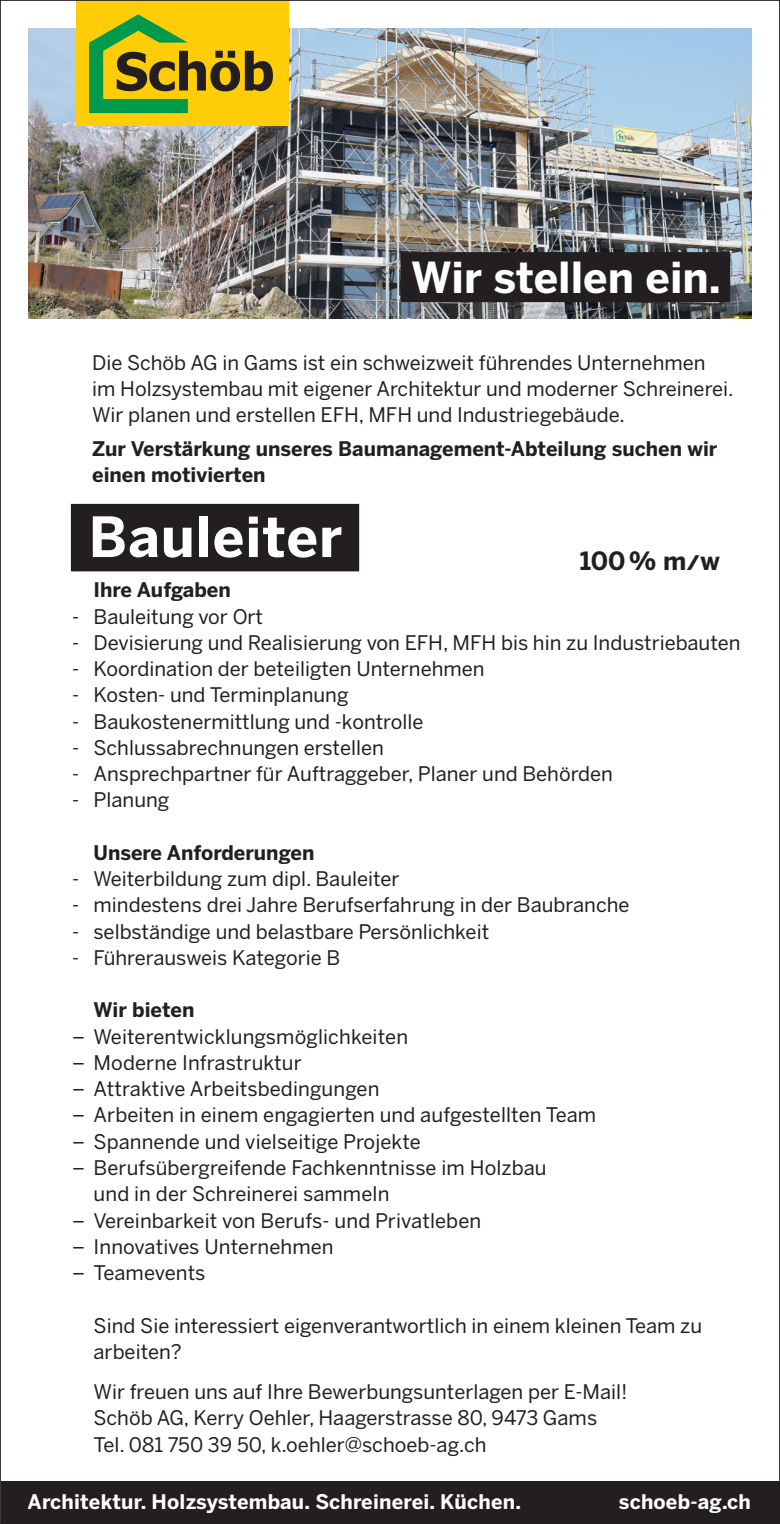
<style>
.page{position:relative;width:780px;height:1524px;background:#fff}
.page>*{position:absolute;margin:0;border:0;box-sizing:border-box;transform-origin:0 0}
.Beruf{font:700 55px "Benton Sans";letter-spacing:.015em;color:#fff}
.t1{font:700 42.5px "Benton Sans";color:#fff}
.Untertitel{font:700 25px "Benton Sans";color:#231f20}
.GS_Aufzählung{font:20px/26.2px "Benton Sans";color:#231f20}
.GS_Benton{font:20px/26.2px "Benton Sans";letter-spacing:.005em;color:#231f20}
.GS_Aufzählung-2{font:700 20px/26.2px "Benton Sans";color:#231f20}
.GS{font:20px/26.2px "Benton Sans";color:#231f20}
.t2{font:700 20px "Benton Sans";letter-spacing:.01em;color:#fff}
</style>
<div class="page">
<img style="left:28px;top:28px;width:723px;height:291px">
<div style="left:71px;top:504px;width:288px;height:67px;background:#231f20"></div>
<div style="left:1px;top:1481px;width:779px;height:43px;background:#231f20"></div>
<div style="left:76px;top:2px;width:210px;height:123px;background:#fecd08"></div>
<svg style="left:89px;top:14px;width:184px;height:99px"></svg>
<div style="left:400px;top:252px;width:330px;height:50px;background:#231f20"></div>
<p class="t1" style="left:411px;top:251px;width:311px">Wir stellen ein.</p>
<p class="GS_Aufzählung" style="left:92px;top:350px;width:643px">Die Schöb AG in Gams ist ein schweizweit führendes Unternehmen im Holzsystembau mit eigener Architektur und moderner Schreinerei.<br>Wir planen und erstellen EFH, MFH und Industriegebäude.</p>
<p class="GS_Aufzählung-2" style="left:92px;top:436px;width:626px">Zur Verstärkung unseres Baumanagement-Abteilung suchen wir einen motivierten</p>
<p class="Beruf" style="left:89px;top:502px;width:255px">Bauleiter</p>
<p class="Untertitel" style="left:579px;top:546px;width:142px">100% m/w</p>
<p class="GS_Aufzählung-2" style="left:94px;top:577px;width:139px">Ihre Aufgaben</p>
<p class="GS_Aufzählung" style="left:72px;top:603px;width:192px">- Bauleitung vor Ort</p>
<p class="GS_Aufzählung" style="left:72px;top:629px;width:669px">- Devisierung und Realisierung von EFH, MFH bis hin zu Industriebauten</p>
<p class="GS_Aufzählung" style="left:72px;top:656px;width:414px">- Koordination der beteiligten Unternehmen</p>
<p class="GS_Aufzählung" style="left:72px;top:682px;width:278px">- Kosten- und Terminplanung</p>
<p class="GS_Aufzählung" style="left:72px;top:708px;width:352px">- Baukostenermittlung und -kontrolle</p>
<p class="GS_Aufzählung" style="left:72px;top:734px;width:313px">- Schlussabrechnungen erstellen</p>
<p class="GS_Aufzählung" style="left:72px;top:761px;width:542px">- Ansprechpartner für Auftraggeber, Planer und Behörden</p>
<p class="GS_Aufzählung" style="left:72px;top:787px;width:99px">- Planung</p>
<p class="GS_Aufzählung-2" style="left:94px;top:840px;width:222px">Unsere Anforderungen</p>
<p class="GS_Aufzählung" style="left:72px;top:866px;width:329px">- Weiterbildung zum dipl. Bauleiter</p>
<p class="GS_Aufzählung" style="left:72px;top:892px;width:558px">- mindestens drei Jahre Berufserfahrung in der Baubranche</p>
<p class="GS_Aufzählung" style="left:72px;top:918px;width:418px">- selbständige und belastbare Persönlichkeit</p>
<p class="GS_Aufzählung" style="left:72px;top:944px;width:269px">- Führerausweis Kategorie B</p>
<p class="GS_Aufzählung-2" style="left:94px;top:997px;width:102px">Wir bieten</p>
<p class="GS_Benton" style="left:72px;top:1023px;width:337px">– Weiterentwicklungsmöglichkeiten</p>
<p class="GS_Benton" style="left:72px;top:1049px;width:231px">– Moderne Infrastruktur</p>
<p class="GS_Benton" style="left:72px;top:1076px;width:309px">– Attraktive Arbeitsbedingungen</p>
<p class="GS_Benton" style="left:72px;top:1102px;width:525px">– Arbeiten in einem engagierten und aufgestellten Team</p>
<p class="GS_Benton" style="left:72px;top:1128px;width:350px">– Spannende und vielseitige Projekte</p>
<p class="GS_Benton" style="left:94px;top:1154px;width:454px;text-indent:-21px">– Berufsübergreifende Fachkenntnisse im Holzbau und in der Schreinerei sammeln</p>
<p class="GS_Benton" style="left:72px;top:1207px;width:410px">– Vereinbarkeit von Berufs- und Privatleben</p>
<p class="GS_Benton" style="left:72px;top:1233px;width:263px">– Innovatives Unternehmen</p>
<p class="GS_Benton" style="left:72px;top:1259px;width:135px">– Teamevents</p>
<p class="GS" style="left:94px;top:1312px;width:610px">Sind Sie interessiert eigenverantwortlich in einem kleinen Team zu arbeiten?</p>
<p class="GS_Aufzählung" style="left:94px;top:1379px;width:535px">Wir freuen uns auf Ihre Bewerbungsunterlagen per E-Mail!</p>
<p class="GS_Aufzählung" style="left:94px;top:1405px;width:505px">Schöb AG, Kerry Oehler, Haagerstrasse 80, 9473 Gams</p>
<p class="GS_Aufzählung" style="left:94px;top:1431px;width:394px">Tel. 081 750 39 50, k.oehler@schoeb-ag.ch</p>
<p class="t2" style="left:28px;top:1489px;width:495px">Architektur. Holzsystembau. Schreinerei. Küchen.</p>
<p class="t2" style="left:619px;top:1489px;width:133px">schoeb-ag.ch</p>
</div>
